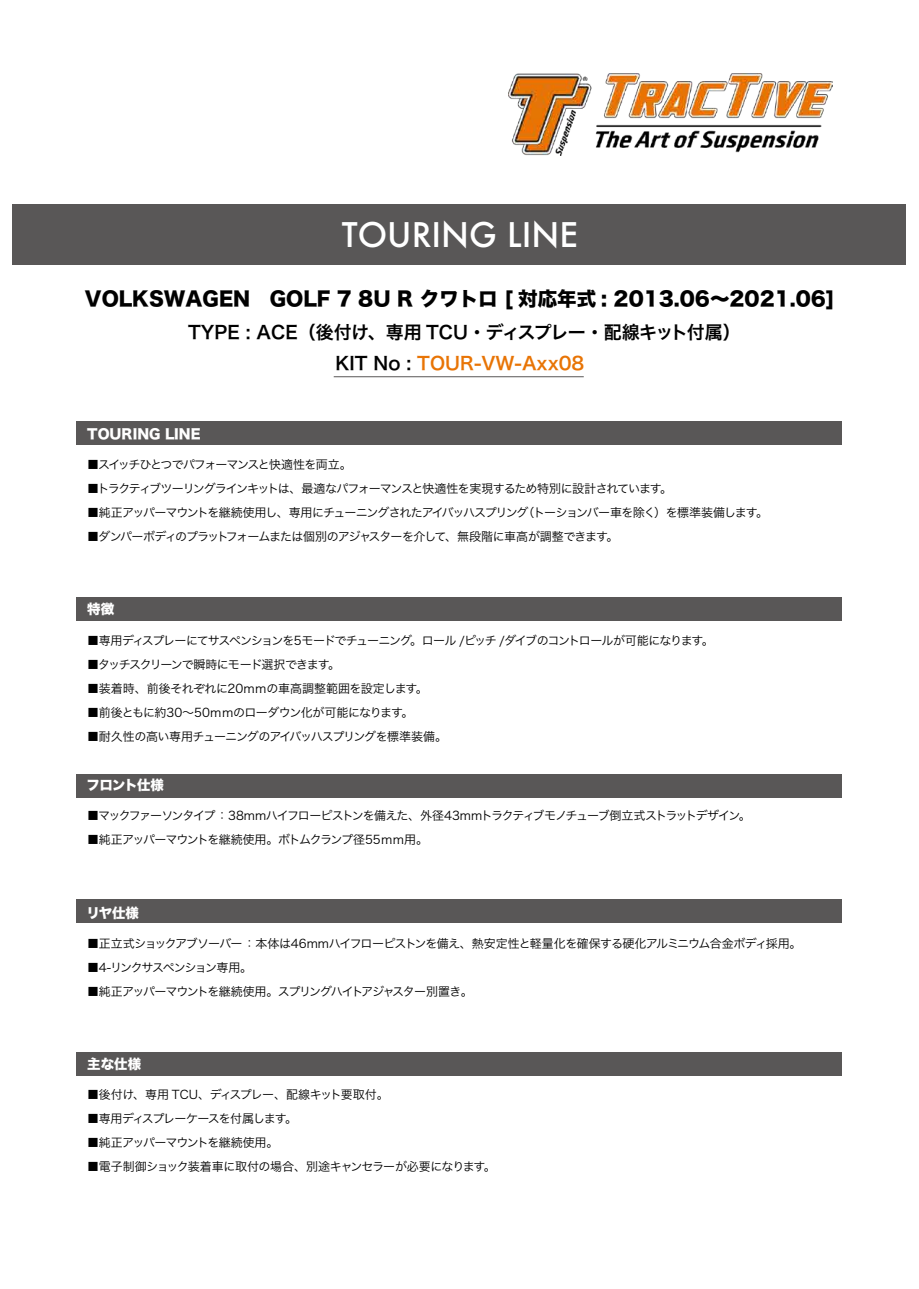
<style>
.page{position:relative;width:919px;height:1289px;background:#fff}
.page>*{position:absolute;margin:0;border:0;box-sizing:border-box;transform-origin:0 0}
.t1{font:500 33px "Futura";color:#fff}
.t2{font:19.5px "Hira Kaku Std W8";color:#000}
.t3{font:18px/31.5px "Hira Kaku Pro W6";color:#000;text-align:center}
.t4{font:13.5px "Hira Kaku Std W8";color:#fff}
.t5{font:12px "Hira Kaku Pro W3";letter-spacing:-.08em;color:#000}
.t6{font:12px "Hira Kaku Pro W3";letter-spacing:-.1em;color:#000}
.t7{font:12px "Hira Kaku Pro W3";letter-spacing:-.055em;color:#000}
.t8{font:12px "Hira Kaku Pro W3";letter-spacing:-.035em;color:#000}
.t9{font:12px "Hira Kaku Pro W3";letter-spacing:-.03em;color:#000}
.t10{font:12px "Hira Kaku Pro W3";letter-spacing:-.04em;color:#000}
.t11{font:12px "Hira Kaku Pro W3";letter-spacing:-.11em;color:#000}
.s1{color:#e87405}
</style>
<div class="page">
<img style="left:508px;top:74px;width:324px;height:81px">
<div style="left:13px;top:204px;width:893px;height:61px;background:#595757"></div>
<hr style="left:334px;top:376px;width:249px;height:1px;background:#595757">
<div style="left:77px;top:421px;width:765px;height:23px;background:#595757"></div>
<div style="left:77px;top:597px;width:765px;height:24px;background:#595757"></div>
<div style="left:77px;top:774px;width:765px;height:23px;background:#595757"></div>
<div style="left:77px;top:899px;width:765px;height:23px;background:#595757"></div>
<div style="left:77px;top:1052px;width:765px;height:23px;background:#595757"></div>
<h1 class="t1" style="left:342px;top:212px;width:238px">TOURING LINE</h1>
<h2 class="t2" style="left:85px;top:288px;width:751px">VOLKSWAGEN　GOLF 7 8U R クワトロ [ 対応年式 : 2013.06～2021.06]</h2>
<h3 class="t3" style="left:188px;top:315px;width:554px">TYPE : ACE（後付け、専用 TCU・ディスプレー・配線キット付属）<br>KIT No : <span class="s1">TOUR-VW-Axx08</span></h3>
<p class="t4" style="left:87px;top:426px;width:115px">TOURING LINE</p>
<p class="t5" style="left:87px;top:454px;width:266px">■スイッチひとつでパフォーマンスと快適性を両立。</p>
<p class="t5" style="left:87px;top:478px;width:586px">■トラクティブツーリングラインキットは、最適なパフォーマンスと快適性を実現するため特別に設計されています。</p>
<p class="t5" style="left:87px;top:502px;width:682px">■純正アッパーマウントを継続使用し、専用にチューニングされたアイバッハスプリング（トーションバー車を除く）を標準装備します。</p>
<p class="t5" style="left:87px;top:526px;width:532px">■ダンパーボディのプラットフォームまたは個別のアジャスターを介して、無段階に車高が調整できます。</p>
<p class="t4" style="left:87px;top:602px;width:28px">特徴</p>
<p class="t5" style="left:87px;top:629px;width:628px">■専用ディスプレーにてサスペンションを5モードでチューニング。ロール /ピッチ /ダイブのコントロールが可能になります。</p>
<p class="t5" style="left:87px;top:653px;width:254px">■タッチスクリーンで瞬時にモード選択できます。</p>
<p class="t9" style="left:87px;top:677px;width:342px">■装着時、前後それぞれに20ｍｍの車高調整範囲を設定します。</p>
<p class="t10" style="left:87px;top:701px;width:328px">■前後ともに約30～50ｍｍのローダウン化が可能になります。</p>
<p class="t5" style="left:87px;top:725px;width:361px">■耐久性の高い専用チューニングのアイバッハスプリングを標準装備。</p>
<p class="t4" style="left:87px;top:777px;width:79px">フロント仕様</p>
<p class="t6" style="left:87px;top:805px;width:665px">■マックファーソンタイプ ：38mmハイフローピストンを備えた、外径43mmトラクティブモノチューブ倒立式ストラットデザイン。</p>
<p class="t5" style="left:87px;top:829px;width:342px">■純正アッパーマウントを継続使用。ボトムクランプ径55ｍｍ用。</p>
<p class="t4" style="left:86px;top:905px;width:54px">リヤ仕様</p>
<p class="t7" style="left:87px;top:932px;width:716px">■正立式ショックアブソーバー ：本体は46mmハイフローピストンを備え、熱安定性と軽量化を確保する硬化アルミニウム合金ボディ採用。</p>
<p class="t11" style="left:87px;top:956px;width:167px">■4-リンクサスペンション専用。</p>
<p class="t6" style="left:87px;top:980px;width:387px">■純正アッパーマウントを継続使用。スプリングハイトアジャスター別置き。</p>
<p class="t4" style="left:87px;top:1056px;width:55px">主な仕様</p>
<p class="t8" style="left:87px;top:1084px;width:303px">■後付け、専用 TCU、ディスプレー、配線キット要取付。</p>
<p class="t5" style="left:87px;top:1108px;width:211px">■専用ディスプレーケースを付属します。</p>
<p class="t5" style="left:87px;top:1132px;width:193px">■純正アッパーマウントを継続使用。</p>
<p class="t8" style="left:87px;top:1156px;width:410px">■電子制御ショック装着車に取付の場合、別途キャンセラーが必要になります。</p>
</div>
